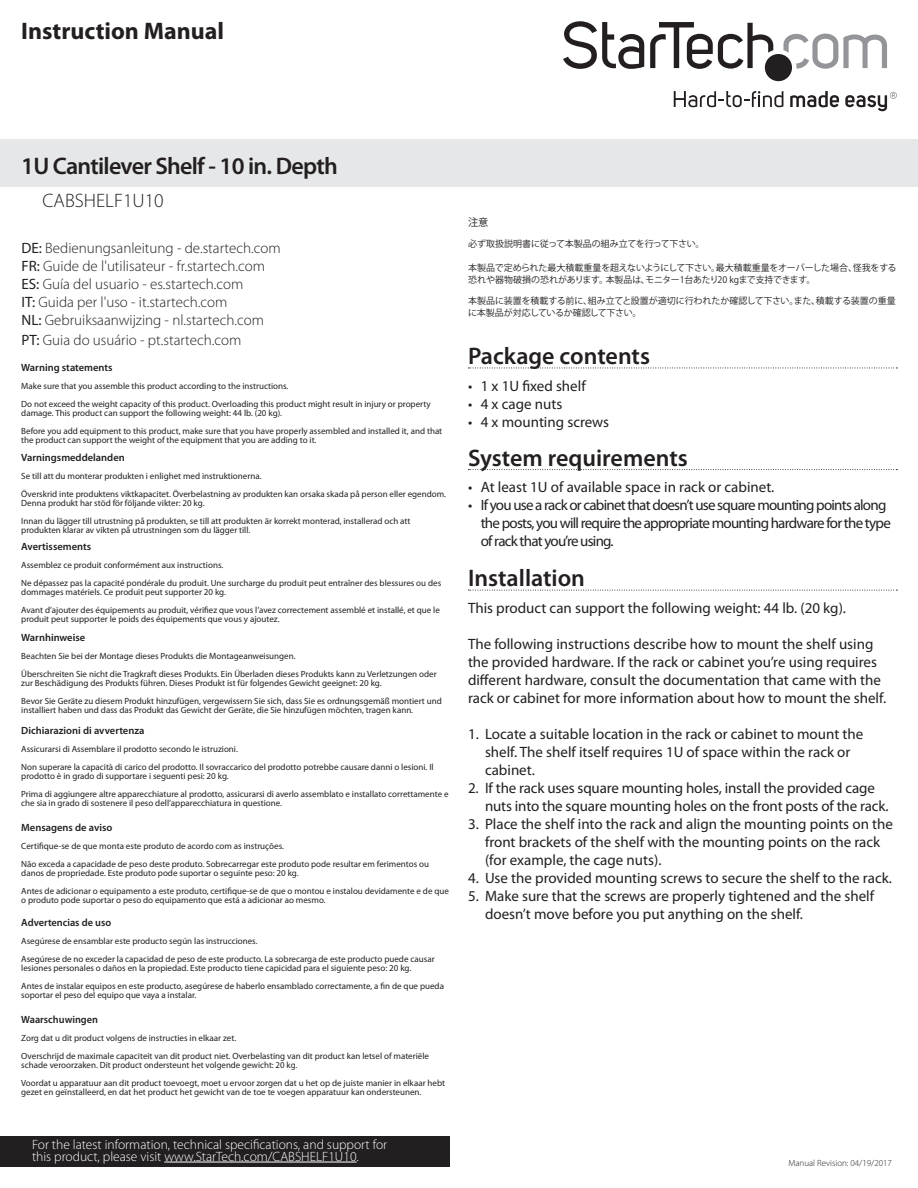
<style>
.page{position:relative;width:918px;height:1188px;background:#fff}
.page>*{position:absolute;margin:0;border:0;box-sizing:border-box;transform-origin:0 0}
.Manual_Description{font:600 24px "Myriad Pro";letter-spacing:-.005em;color:#231f20}
.Manual_Description-2{font:600 24px "Myriad Pro";letter-spacing:-.03em;color:#231f20}
.Title_Description{font:700 24px "Myriad Pro";color:#231f20}
.Title_SKU{font:300 19.5px "Myriad Pro";color:#231f20}
.Text{font:15px/18px "Myriad Pro";color:#231f20}
.Manual_Description-3{font:300 15px "Myriad Pro";color:#231f20}
.Text-2{font:15px/18px "Myriad Pro";letter-spacing:-.05em;color:#231f20}
.Text-3{font:300 13.5px "Myriad Pro";color:#fff}
.Text-4{font:600 10.5px "Myriad Pro";color:#231f20}
.Text-5{font:10.5px "Koz Go Pro";color:#231f20}
.Text-6{font:9px/9px "Myriad Pro";color:#231f20}
.Text-7{font:9px/12px "Koz Go Pro";letter-spacing:-.01em;color:#231f20}
.Text-8{font:300 9px "Myriad Pro";color:#231f20}
.s1{font-weight:400}
</style>
<div class="page">
<svg style="left:783px;top:34px;width:104px;height:35px"></svg>
<svg style="left:845px;top:92px;width:52px;height:19px"></svg>
<svg style="left:790px;top:91px;width:49px;height:17px"></svg>
<svg style="left:674px;top:91px;width:109px;height:16px"></svg>
<svg style="left:563px;top:21px;width:81px;height:48px"></svg>
<svg style="left:650px;top:22px;width:123px;height:47px"></svg>
<div style="left:765px;top:54px;width:27px;height:27px;background:#231f20;border-radius:50%"></div>
<div style="left:0;top:140px;width:918px;height:47px;background:#e6e7e9"></div>
<div style="left:0;top:1136px;width:450px;height:30px;background:#231f20"></div>
<svg style="left:468px;top:368px;width:429px;height:1px"></svg>
<svg style="left:468px;top:469px;width:429px;height:1px"></svg>
<svg style="left:468px;top:590px;width:429px;height:1px"></svg>
<hr style="left:164px;top:1162px;width:193px;height:1px;background:#fff">
<p class="Title_Description" style="left:21px;top:16px;width:204px">Instruction Manual</p>
<p class="Manual_Description-2" style="left:21px;top:151px;width:318px">1U Cantilever Shelf - 10 in. Depth</p>
<p class="Title_SKU" style="left:43px;top:189px;width:123px">CABSHELF1U10</p>
<p class="Manual_Description-3" style="left:22px;top:239px;width:261px"><span class="s1">DE:</span> Bedienungsanleitung - de.startech.com</p>
<p class="Manual_Description-3" style="left:22px;top:257px;width:245px"><span class="s1">FR:</span> Guide de l'utilisateur - fr.startech.com</p>
<p class="Manual_Description-3" style="left:22px;top:275px;width:223px"><span class="s1">ES:</span> Guía del usuario - es.startech.com</p>
<p class="Manual_Description-3" style="left:22px;top:293px;width:207px"><span class="s1">IT:</span> Guida per l'uso - it.startech.com</p>
<p class="Manual_Description-3" style="left:22px;top:311px;width:244px"><span class="s1">NL:</span> Gebruiksaanwijzing - nl.startech.com</p>
<p class="Manual_Description-3" style="left:22px;top:331px;width:221px"><span class="s1">PT:</span> Guia do usuário - pt.startech.com</p>
<p class="Text-4" style="left:21px;top:361px;width:93px">Warning statements</p>
<p class="Text-6" style="left:21px;top:382px;width:269px">Make sure that you assemble this product according to the instructions.</p>
<p class="Text-6" style="left:21px;top:400px;width:411px">Do not exceed the weight capacity of this product. Overloading this product might result in injury or property damage. This product can support the following weight: 44 lb. (20 kg).</p>
<p class="Text-6" style="left:21px;top:427px;width:423px">Before you add equipment to this product, make sure that you have properly assembled and installed it, and that the product can support the weight of the equipment that you are adding to it.</p>
<h2 class="Text-4" style="left:21px;top:451px;width:105px">Varningsmeddelanden</h2>
<h2 class="Text-6" style="left:21px;top:471px;width:242px">Se till att du monterar produkten i enlighet med instruktionerna.</h2>
<h2 class="Text-6" style="left:21px;top:489px;width:426px">Överskrid inte produktens viktkapacitet. Överbelastning av produkten kan orsaka skada på person eller egendom.<br>Denna produkt har stöd för följande vikter: 20 kg.</h2>
<h2 class="Text-6" style="left:21px;top:516px;width:391px">Innan du lägger till utrustning på produkten, se till att produkten är korrekt monterad, installerad och att produkten klarar av vikten på utrustningen som du lägger till.</h2>
<h2 class="Text-4" style="left:21px;top:540px;width:71px">Avertissements</h2>
<h2 class="Text-6" style="left:21px;top:560px;width:204px">Assemblez ce produit conformément aux instructions.</h2>
<h2 class="Text-6" style="left:21px;top:578px;width:422px">Ne dépassez pas la capacité pondérale du produit. Une surcharge du produit peut entraîner des blessures ou des dommages matériels. Ce produit peut supporter 20 kg.</h2>
<h2 class="Text-6" style="left:21px;top:605px;width:420px">Avant d’ajouter des équipements au produit, vérifiez que vous l’avez correctement assemblé et installé, et que le produit peut supporter le poids des équipements que vous y ajoutez.</h2>
<h2 class="Text-4" style="left:21px;top:631px;width:65px">Warnhinweise</h2>
<h2 class="Text-6" style="left:21px;top:652px;width:276px">Beachten Sie bei der Montage dieses Produkts die Montageanweisungen.</h2>
<h2 class="Text-6" style="left:21px;top:670px;width:417px">Überschreiten Sie nicht die Tragkraft dieses Produkts. Ein Überladen dieses Produkts kann zu Verletzungen oder zur Beschädigung des Produkts führen. Dieses Produkt ist für folgendes Gewicht geeignet: 20 kg.</h2>
<h2 class="Text-6" style="left:21px;top:697px;width:422px">Bevor Sie Geräte zu diesem Produkt hinzufügen, vergewissern Sie sich, dass Sie es ordnungsgemäß montiert und installiert haben und dass das Produkt das Gewicht der Geräte, die Sie hinzufügen möchten, tragen kann.</h2>
<h2 class="Text-4" style="left:21px;top:724px;width:125px">Dichiarazioni di avvertenza</h2>
<h2 class="Text-6" style="left:21px;top:745px;width:218px">Assicurarsi di Assemblare il prodotto secondo le istruzioni.</h2>
<h2 class="Text-6" style="left:21px;top:763px;width:414px">Non superare la capacità di carico del prodotto. Il sovraccarico del prodotto potrebbe causare danni o lesioni. Il prodotto è in grado di supportare i seguenti pesi: 20 kg.</h2>
<h2 class="Text-6" style="left:21px;top:790px;width:429px">Prima di aggiungere altre apparecchiature al prodotto, assicurarsi di averlo assemblato e installato correttamente e che sia in grado di sostenere il peso dell’apparecchiatura in questione.</h2>
<h2 class="Text-4" style="left:21px;top:821px;width:93px">Mensagens de aviso</h2>
<h2 class="Text-6" style="left:21px;top:841px;width:264px">Certifique-se de que monta este produto de acordo com as instruções.</h2>
<h2 class="Text-6" style="left:21px;top:859px;width:409px">Não exceda a capacidade de peso deste produto. Sobrecarregar este produto pode resultar em ferimentos ou danos de propriedade. Este produto pode suportar o seguinte peso: 20 kg.</h2>
<h2 class="Text-6" style="left:21px;top:886px;width:429px">Antes de adicionar o equipamento a este produto, certifique-se de que o montou e instalou devidamente e de que o produto pode suportar o peso do equipamento que está a adicionar ao mesmo.</h2>
<p class="Text-4" style="left:21px;top:916px;width:91px">Advertencias de uso</p>
<h2 class="Text-6" style="left:21px;top:936px;width:238px">Asegúrese de ensamblar este producto según las instrucciones.</h2>
<h2 class="Text-6" style="left:21px;top:954px;width:415px">Asegúrese de no exceder la capacidad de peso de este producto. La sobrecarga de este producto puede causar lesiones personales o daños en la propiedad. Este producto tiene capicidad para el siguiente peso: 20 kg.</h2>
<h2 class="Text-6" style="left:21px;top:981px;width:424px">Antes de instalar equipos en este producto, asegúrese de haberlo ensamblado correctamente, a fin de que pueda soportar el peso del equipo que vaya a instalar.</h2>
<p class="Text-4" style="left:21px;top:1013px;width:78px">Waarschuwingen</p>
<h2 class="Text-6" style="left:21px;top:1033px;width:217px">Zorg dat u dit product volgens de instructies in elkaar zet.</h2>
<h2 class="Text-6" style="left:21px;top:1051px;width:409px">Overschrijd de maximale capaciteit van dit product niet. Overbelasting van dit product kan letsel of materiële schade veroorzaken. Dit product ondersteunt het volgende gewicht: 20 kg.</h2>
<h2 class="Text-6" style="left:21px;top:1078px;width:425px">Voordat u apparatuur aan dit product toevoegt, moet u ervoor zorgen dat u het op de juiste manier in elkaar hebt gezet en geïnstalleerd, en dat het product het gewicht van de toe te voegen apparatuur kan ondersteunen.</h2>
<p class="Text-3" style="left:32px;top:1136px;width:357px">For the latest information, technical specifications, and support for</p>
<p class="Text-3" style="left:32px;top:1148px;width:328px">this product, please visit www.StarTech.com/CABSHELF1U10.</p>
<p class="Text-5" style="left:468px;top:215px;width:22px">注意</p>
<p class="Text-7" style="left:468px;top:238px;width:238px">必ず取扱説明書に従って本製品の組み立てを行って下さい。</p>
<p class="Text-7" style="left:468px;top:262px;width:430px">本製品で定められた最大積載重量を超えないようにして下さい。最大積載重量をオーバーした場合、怪我をする恐れや器物破損の恐れがあります。本製品は、モニター1台あたり20 kgまで支持できます。</p>
<p class="Text-7" style="left:468px;top:295px;width:429px">本製品に装置を積載する前に、組み立てと設置が適切に行われたか確認して下さい。また、積載する装置の重量に本製品が対応しているか確認して下さい。</p>
<h1 class="Manual_Description" style="left:468px;top:341px;width:184px">Package contents</h1>
<p class="Text" style="left:468px;top:376px;width:119px">• 1 x 1U fixed shelf</p>
<p class="Text" style="left:468px;top:394px;width:96px">• 4 x cage nuts</p>
<p class="Text" style="left:468px;top:412px;width:143px">• 4 x mounting screws</p>
<h1 class="Manual_Description" style="left:468px;top:442px;width:221px">System requirements</h1>
<p class="Text" style="left:468px;top:478px;width:308px">• At least 1U of available space in rack or cabinet.</p>
<p class="Text-2" style="left:481px;top:496px;width:412px;text-indent:-13px">• If you use a rack or cabinet that doesn’t use square mounting points along the posts, you will require the appropriate mounting hardware for the type of rack that you’re using.</p>
<h1 class="Manual_Description" style="left:468px;top:563px;width:119px">Installation</h1>
<p class="Text" style="left:468px;top:598px;width:380px">This product can support the following weight: 44 lb. (20 kg).</p>
<p class="Text" style="left:468px;top:634px;width:420px">The following instructions describe how to mount the shelf using the provided hardware. If the rack or cabinet you’re using requires different hardware, consult the documentation that came with the rack or cabinet for more information about how to mount the shelf.</p>
<p class="Text" style="left:485px;top:724px;width:380px;text-indent:-17px">1. Locate a suitable location in the rack or cabinet to mount the shelf. The shelf itself requires 1U of space within the rack or cabinet.</p>
<p class="Text" style="left:485px;top:778px;width:405px;text-indent:-17px">2. If the rack uses square mounting holes, install the provided cage nuts into the square mounting holes on the front posts of the rack.</p>
<p class="Text" style="left:485px;top:814px;width:409px;text-indent:-17px">3. Place the shelf into the rack and align the mounting points on the front brackets of the shelf with the mounting points on the rack (for example, the cage nuts).</p>
<p class="Text" style="left:468px;top:868px;width:426px">4. Use the provided mounting screws to secure the shelf to the rack.</p>
<p class="Text" style="left:485px;top:886px;width:391px;text-indent:-17px">5. Make sure that the screws are properly tightened and the shelf doesn’t move before you put anything on the shelf.</p>
<p class="Text-8" style="left:788px;top:1157px;width:105px">Manual Revision: 04/19/2017</p>
</div>
